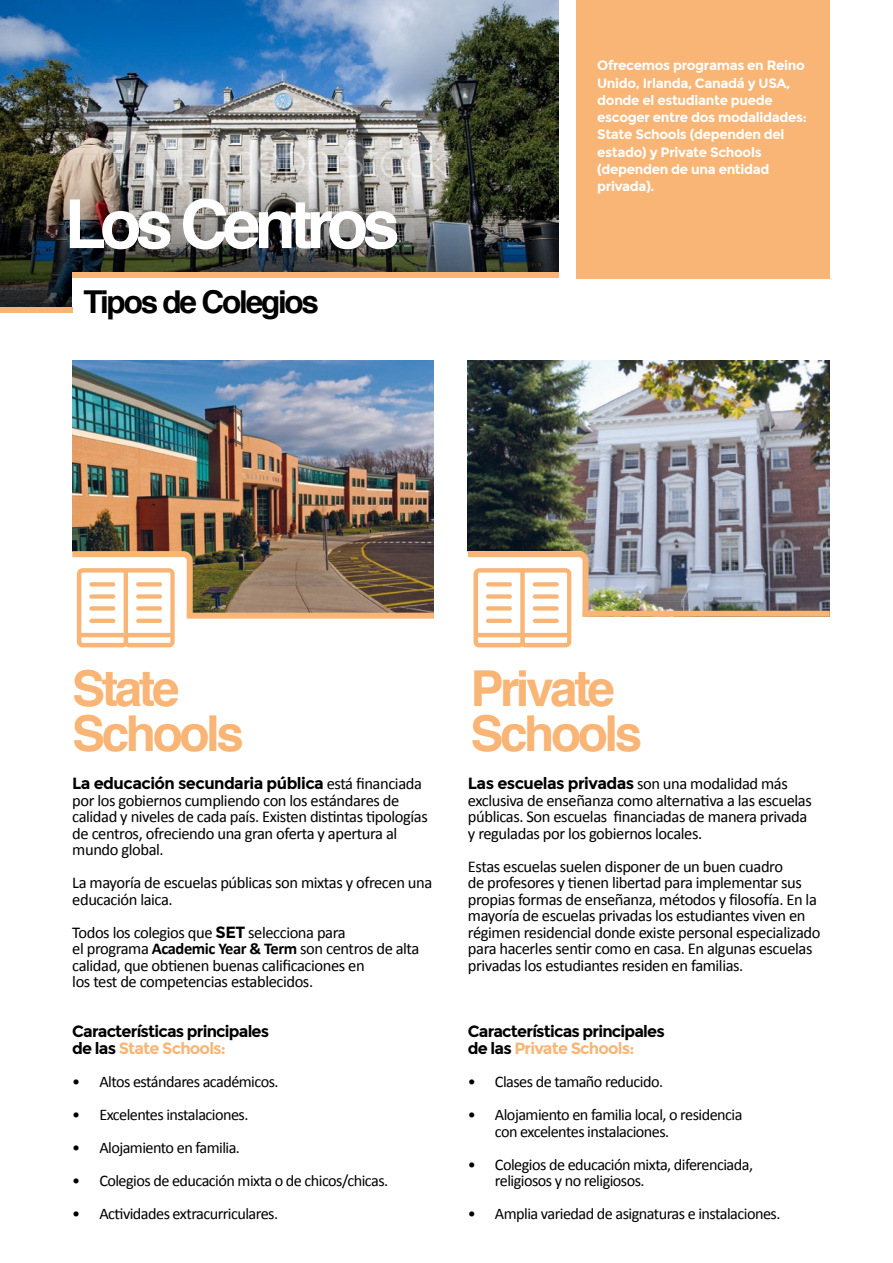
<style>
.page{position:relative;width:893px;height:1263px;background:#fff}
.page>*{position:absolute;margin:0;border:0;box-sizing:border-box;transform-origin:0 0}
.t1{font:700 67.5px "Helvetica";letter-spacing:-.085em;color:#fff}
.t2{font:700 49.5px/45px "Helvetica";letter-spacing:-.07em;color:#f8b576}
.t3{font:700 31.5px "Helvetica";letter-spacing:-.07em;color:#000}
.t4{font:16.5px/16.5px "Calibri";letter-spacing:-.025em;color:#000}
.t5{font:16.2px/16.5px "Calibri";letter-spacing:-.035em;color:#000}
.t6{font:700 16.2px/16.6px "Montserrat";letter-spacing:-.05em;color:#000}
.t7{font:700 13.5px/17.2px "Montserrat";letter-spacing:-.025em;color:#fff}
.s1{font-family:"Calibri";font-weight:400;font-size:16.5px}
.s2{font-family:"Montserrat";font-weight:700;font-size:16.2px}
.s3{font-weight:700}
.s4{color:#f8b576}
</style>
<div class="page">
<img style="left:0;top:0;width:558px;height:181px">
<div style="left:576px;top:0;width:253px;height:278px;background:#f8b576"></div>
<img style="left:0;top:181px;width:558px;height:126px">
<div style="left:72px;top:278px;width:487px;height:46px;background:#fff"></div>
<div style="left:0;top:307px;width:72px;height:6px;background:#f8b576"></div>
<div style="left:72px;top:273px;width:486px;height:5px;background:#f8b576"></div>
<img style="left:72px;top:360px;width:362px;height:253px">
<img style="left:468px;top:360px;width:361px;height:251px">
<div style="left:187px;top:613px;width:247px;height:6px;background:#f8b576"></div>
<div style="left:583px;top:611px;width:247px;height:6px;background:#f8b576"></div>
<svg style="left:72px;top:548px;width:124px;height:99px"></svg>
<svg style="left:467px;top:548px;width:124px;height:99px"></svg>
<h1 class="t1" style="left:65px;top:170px;width:337px">Los Centros</h1>
<h3 class="t3" style="left:84px;top:276px;width:237px">Tipos de Colegios</h3>
<p class="t7" style="left:597px;top:57px;width:211px">Ofrecemos programas en Reino<br>Unido, Irlanda, Canadá y USA, donde el estudiante puede escoger entre dos modalidades:<br>State Schools (dependen del estado) y Private Schools (dependen de una entidad privada).</p>
<h2 class="t2" style="left:72px;top:667px;width:173px">State<br>Schools</h2>
<h2 class="t2" style="left:471px;top:667px;width:173px">Private<br>Schools</h2>
<p class="t6" style="left:72px;top:775px;width:351px">La educación secundaria pública <span class="s1">está financiada</span></p>
<p class="t4" style="left:72px;top:792px;width:357px">por los gobiernos cumpliendo con los estándares de calidad y niveles de cada país. Existen distintas tipologías de centros, ofreciendo una gran oferta y apertura al mundo global.</p>
<p class="t4" style="left:72px;top:874px;width:361px">La mayoría de escuelas públicas son mixtas y ofrecen una educación laica.</p>
<p class="t4" style="left:72px;top:924px;width:349px">Todos los colegios que <span class="s2">SET</span> selecciona para<br>el programa <span class="s3">Academic Year &amp; Term</span> son centros de alta calidad, que obtienen buenas calificaciones en<br>los test de competencias establecidos.</p>
<p class="t6" style="left:72px;top:1023px;width:198px">Características principales de las <span class="s4">State Schools:</span></p>
<p class="t5" style="left:72px;top:1073px;width:208px">• Altos estándares académicos.</p>
<p class="t5" style="left:72px;top:1106px;width:178px">• Excelentes instalaciones.</p>
<p class="t5" style="left:72px;top:1139px;width:169px">• Alojamiento en familia.</p>
<p class="t5" style="left:72px;top:1172px;width:317px">• Colegios de educación mixta o de chicos/chicas.</p>
<p class="t5" style="left:72px;top:1206px;width:207px">• Actividades extracurriculares.</p>
<p class="t6" style="left:468px;top:775px;width:321px">Las escuelas privadas <span class="s1">son una modalidad más</span></p>
<p class="t4" style="left:468px;top:792px;width:345px">exclusiva de enseñanza como alternativa a las escuelas públicas. Son escuelas financiadas de manera privada y reguladas por los gobiernos locales.</p>
<p class="t4" style="left:468px;top:858px;width:354px">Estas escuelas suelen disponer de un buen cuadro<br>de profesores y tienen libertad para implementar sus propias formas de enseñanza, métodos y filosofía. En la mayoría de escuelas privadas los estudiantes viven en régimen residencial donde existe personal especializado para hacerles sentir como en casa. En algunas escuelas privadas los estudiantes residen en familias.</p>
<p class="t6" style="left:468px;top:1023px;width:198px">Características principales de las <span class="s4">Private Schools:</span></p>
<p class="t5" style="left:468px;top:1073px;width:197px">• Clases de tamaño reducido.</p>
<p class="t5" style="left:495px;top:1106px;width:249px;text-indent:-27px">• Alojamiento en familia local, o residencia con excelentes instalaciones.</p>
<p class="t5" style="left:495px;top:1156px;width:260px;text-indent:-27px">• Colegios de educación mixta, diferenciada, religiosos y no religiosos.</p>
<p class="t5" style="left:468px;top:1206px;width:314px">• Amplia variedad de asignaturas e instalaciones.</p>
</div>
